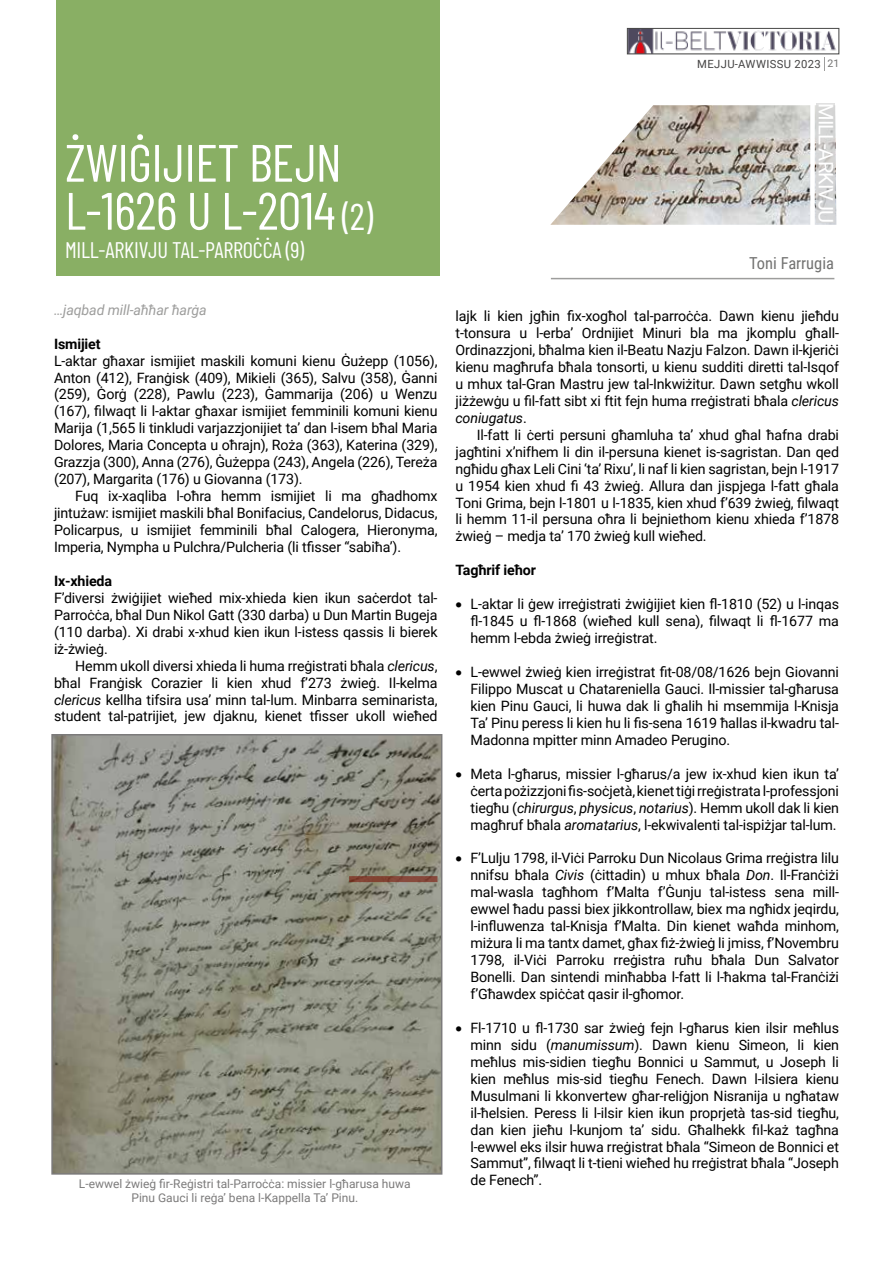
<style>
.page{position:relative;width:893px;height:1263px;background:#fff}
.page>*{position:absolute;margin:0;border:0;box-sizing:border-box;transform-origin:0 0}
.t1{font:52.5px/48px "Barlow Condensed";letter-spacing:-.01em;color:#fff}
.t2{font:22.5px "Barlow Condensed";letter-spacing:-.01em;color:#fff}
.t3{font:20.1px "Roboto";letter-spacing:-.05em;color:#fff}
.t4{font:16.5px "Roboto Condensed";color:#727271}
.t5{font:14.25px/17px "Roboto";letter-spacing:-.01em;color:#000;text-align:justify}
.t6{font:700 14.25px "Roboto";letter-spacing:-.01em;color:#000}
.t7{font:italic 14.25px "Roboto";letter-spacing:-.01em;color:#9d9d9c}
.t8{font:12px "Roboto";color:#7c7b7b}
.t9{font:11.25px "Roboto";letter-spacing:.035em;color:#454444}
.s1{font-size:37.5px}
.s2{font-style:italic}
.s3{font-size:10.5px;color:#727271}
</style>
<div class="page">
<svg style="left:824px;top:57px;width:1px;height:13px"></svg>
<img style="left:629px;top:30px;width:208px;height:22px">
<div style="left:627px;top:28px;width:212px;height:26px;border:1px solid #4a4a49"></div>
<div style="left:57px;top:0;width:383px;height:276px;background:#89af64"></div>
<hr style="left:551px;top:278px;width:283px;height:1px;background:#9d9d9c">
<img style="left:550px;top:105px;width:286px;height:120px">
<div style="left:810px;top:95px;width:5px;height:143px;background:#fff"></div>
<svg style="left:817px;top:103px;width:18px;height:119px;background:#d1d1d1"></svg>
<img style="left:54px;top:737px;width:385px;height:435px">
<div style="left:51px;top:734px;width:391px;height:441px;border:2px solid #7c7b7b"></div>
<svg style="left:349px;top:876px;width:88px;height:6px"></svg>
<h1 class="t1" style="left:65px;top:135px;width:309px">ŻWIĠIJIET BEJN<br>L-1626 U L-2014 <span class="s1">(2)</span></h1>
<h2 class="t2" style="left:65px;top:234px;width:241px">MILL-ARKIVJU TAL-PARROĊĊA (9)</h2>
<p class="t7" style="left:54px;top:300px;width:154px">…jaqbad mill-aħħar ħarġa</p>
<p class="t6" style="left:54px;top:334px;width:48px">Ismijiet</p>
<p class="t5" style="left:54px;top:351px;width:385px">L-aktar għaxar ismijiet maskili komuni kienu Ġużepp (1056), Anton (412), Franġisk (409), Mikieli (365), Salvu (358), Ġanni (259), Ġorġ (228), Pawlu (223), Ġammarija (206) u Wenzu (167), filwaqt li l-aktar għaxar ismijiet femminili komuni kienu Marija (1,565 li tinkludi varjazzjonijiet ta’ dan l-isem bħal Maria Dolores, Maria Concepta u oħrajn), Roża (363), Katerina (329), Grazzja (300), Anna (276), Ġużeppa (243), Angela (226), Tereża (207), Margarita (176) u Giovanna (173).</p>
<p class="t5" style="left:54px;top:487px;width:385px;text-indent:21px">Fuq ix-xaqliba l-oħra hemm ismijiet li ma għadhomx jintużaw: ismijiet maskili bħal Bonifacius, Candelorus, Didacus, Policarpus, u ismijiet femminili bħal Calogera, Hieronyma, Imperia, Nympha u Pulchra/Pulcheria (li tfisser “sabiħa’).</p>
<p class="t6" style="left:54px;top:571px;width:60px">Ix-xhieda</p>
<p class="t5" style="left:54px;top:589px;width:385px">F’diversi żwiġijiet wieħed mix-xhieda kien ikun saċerdot tal-Parroċċa, bħal Dun Nikol Gatt (330 darba) u Dun Martin Bugeja (110 darba). Xi drabi x-xhud kien ikun l-istess qassis li bierek iż-żwieġ.</p>
<p class="t5" style="left:54px;top:656px;width:385px;text-indent:21px">Hemm ukoll diversi xhieda li huma rreġistrati bħala <span class="s2">clericus</span>, bħal Franġisk Corazier li kien xhud f’273 żwieġ. Il-kelma <span class="s2">clericus</span> kellha tifsira usa’ minn tal-lum. Minbarra seminarista, student tal-patrijiet, jew djaknu, kienet tfisser ukoll wieħed</p>
<p class="t9" style="left:697px;top:56px;width:144px">MEJJU-AWWISSU 2023 <span class="s3">21</span></p>
<h3 class="t3" style="left:840px;top:103px;width:121px;rotate:90deg">MILL-ARKIVJU</h3>
<p class="t4" style="left:749px;top:251px;width:86px">Toni Farrugia</p>
<p class="t5" style="left:455px;top:307px;width:385px">lajk li kien jgħin fix-xogħol tal-parroċċa. Dawn kienu jieħdu t-tonsura u l-erba’ Ordnijiet Minuri bla ma jkomplu għall-Ordinazzjoni, bħalma kien il-Beatu Nazju Falzon. Dawn il-kjeriċi kienu magħrufa bħala tonsorti, u kienu sudditi diretti tal-Isqof u mhux tal-Gran Mastru jew tal-Inkwiżitur. Dawn setgħu wkoll jiżżewġu u fil-fatt sibt xi ftit fejn huma rreġistrati bħala <span class="s2">clericus coniugatus</span>.</p>
<p class="t5" style="left:455px;top:426px;width:385px;text-indent:21px">Il-fatt li ċerti persuni għamluha ta’ xhud għal ħafna drabi jagħtini x’nifhem li din il-persuna kienet is-sagristan. Dan qed ngħidu għax Leli Cini ‘ta’ Rixu’, li naf li kien sagristan, bejn l-1917 u 1954 kien xhud fi 43 żwieġ. Allura dan jispjega l-fatt għala Toni Grima, bejn l-1801 u l-1835, kien xhud f’639 żwieġ, filwaqt li hemm 11-il persuna oħra li bejniethom kienu xhieda f’1878 żwieġ – medja ta’ 170 żwieġ kull wieħed.</p>
<p class="t6" style="left:455px;top:560px;width:82px">Tagħrif ieħor</p>
<p class="t5" style="left:470px;top:595px;width:370px;text-indent:-15px">• L-aktar li ġew irreġistrati żwiġijiet kien fl-1810 (52) u l-inqas fl-1845 u fl-1868 (wieħed kull sena), filwaqt li fl-1677 ma hemm l-ebda żwieġ irreġistrat.</p>
<p class="t5" style="left:470px;top:663px;width:370px;text-indent:-15px">• L-ewwel żwieġ kien irreġistrat fit-08/08/1626 bejn Giovanni Filippo Muscat u Chatareniella Gauci. Il-missier tal-għarusa kien Pinu Gauci, li huwa dak li għalih hi msemmija l-Knisja Ta’ Pinu peress li kien hu li fis-sena 1619 ħallas il-kwadru tal-Madonna mpitter minn Amadeo Perugino.</p>
<p class="t5" style="left:470px;top:765px;width:370px;text-indent:-15px">• Meta l-għarus, missier l-għarus/a jew ix-xhud kien ikun ta’ ċerta pożizzjoni fis-soċjetà, kienet tiġi rreġistrata l-professjoni tiegħu (<span class="s2">chirurgus</span>, <span class="s2">physicus</span>, <span class="s2">notarius</span>). Hemm ukoll dak li kien magħruf bħala <span class="s2">aromatarius</span>, l-ekwivalenti tal-ispiżjar tal-lum.</p>
<p class="t5" style="left:470px;top:849px;width:370px;text-indent:-15px">• F’Lulju 1798, il-Viċi Parroku Dun Nicolaus Grima rreġistra lilu nnifsu bħala <span class="s2">Civis</span> (ċittadin) u mhux bħala <span class="s2">Don</span>. Il-Franċiżi mal-wasla tagħhom f’Malta f’Ġunju tal-istess sena mill&shy;ewwel ħadu passi biex jikkontrollaw, biex ma ngħidx jeqirdu, l-influwenza tal-Knisja f’Malta. Din kienet waħda minhom, miżura li ma tantx damet, għax fiż-żwieġ li jmiss, f’Novembru 1798, il-Viċi Parroku rreġistra ruħu bħala Dun Salvator Bonelli. Dan sintendi minħabba l-fatt li l-ħakma tal-Franċiżi f’Għawdex spiċċat qasir il-għomor.</p>
<p class="t5" style="left:470px;top:1019px;width:370px;text-indent:-15px">• Fl-1710 u fl-1730 sar żwieġ fejn l-għarus kien ilsir meħlus minn sidu (<span class="s2">manumissum</span>). Dawn kienu Simeon, li kien meħlus mis-sidien tiegħu Bonnici u Sammut, u Joseph li kien meħlus mis-sid tiegħu Fenech. Dawn l-ilsiera kienu Musulmani li kkonvertew għar-reliġjon Nisranija u ngħataw il-ħelsien. Peress li l-ilsir kien ikun proprjetà tas-sid tiegħu, dan kien jieħu l-kunjom ta’ sidu. Għalhekk fil-każ tagħna l-ewwel eks ilsir huwa rreġistrat bħala “Simeon de Bonnici et Sammut”, filwaqt li t-tieni wieħed hu rreġistrat bħala “Joseph</p>
<p class="t8" style="left:79px;top:1175px;width:333px">L-ewwel żwieġ fir-Reġistri tal-Parroċċa: missier l-għarusa huwa</p>
<p class="t5" style="left:470px;top:1171px;width:73px">de Fenech”.</p>
<p class="t8" style="left:131px;top:1189px;width:228px">Pinu Gauci li reġa’ bena l-Kappella Ta’ Pinu.</p>
</div>
